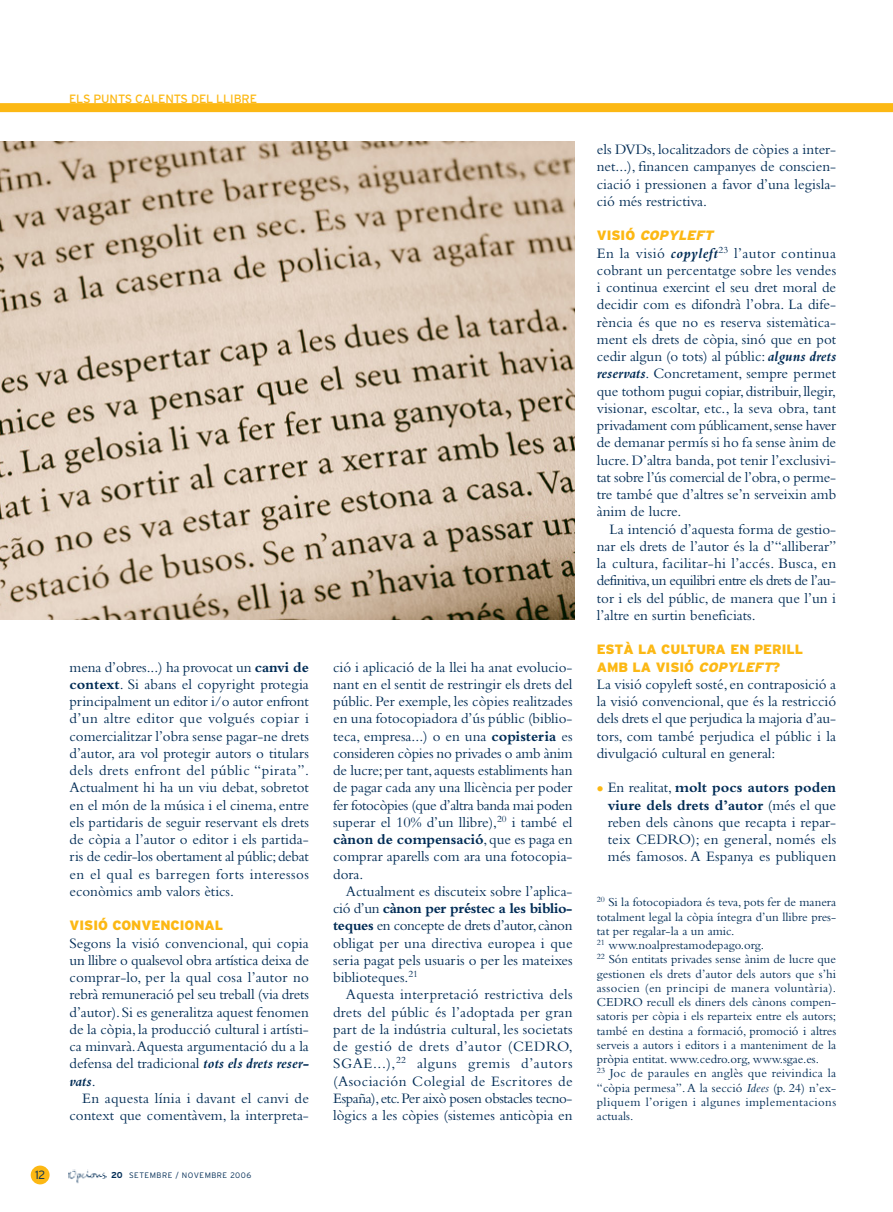
<style>
.page{position:relative;width:893px;height:1212px;background:#fff}
.page>*{position:absolute;margin:0;border:0;box-sizing:border-box;transform-origin:0 0}
.t1{font:15px/17.2px "Bembo";color:#002c55;text-align:justify}
.t2{font:900 13.5px/17.2px "Interstate";color:#fcb814}
.t3{font:italic 900 13.5px "Interstate";color:#fcb814}
.t4{font:12.75px/14.2px "Bembo";color:#002c55}
.t5{font:12px "Interstate";letter-spacing:-.015em;color:#fcb814}
.t6{font:300 11.85px "Interstate";color:#002c55}
.t7{font:300 7.8px "Interstate";letter-spacing:.065em;color:#002c55}
.s1{font-weight:700}
.s2{font-weight:700;font-style:italic}
.s3{font-weight:700;font-size:8.55px}
.s4{font-style:normal}
.s5{font-style:italic}
</style>
<div class="page">
<img style="left:69px;top:1170px;width:38px;height:14px">
<div style="left:31px;top:1165px;width:19px;height:19px;background:#fcb814;border-radius:50%"></div>
<div style="left:0;top:103px;width:893px;height:9px;background:#fcb814"></div>
<img style="left:0;top:142px;width:574px;height:478px">
<p class="t5" style="left:69px;top:95px;width:190px">ELS PUNTS CALENTS DEL LLIBRE</p>
<p class="t1" style="left:70px;top:660px;width:241px">mena d’obres...) ha provocat un <span class="s1">canvi de context</span>. Si abans el copyright protegia principalment un editor i/o autor enfront d’un altre editor que volgués copiar i comercialitzar l’obra sense pagar-ne drets d’autor, ara vol protegir autors o titulars dels drets enfront del públic “pirata”.<br>Actualment hi ha un viu debat, sobretot en el món de la música i el cinema, entre els partidaris de seguir reservant els drets de còpia a l’autor o editor i els partida&shy;ris de cedir-los obertament al públic;debat en el qual es barregen forts interessos econòmics amb valors ètics.</p>
<p class="t2" style="left:70px;top:918px;width:155px">VISIÓ CONVENCIONAL</p>
<p class="t1" style="left:70px;top:936px;width:241px">Segons la visió convencional, qui copia un llibre o qualsevol obra artística deixa de comprar-lo, per la qual cosa l’autor no rebrà remuneració pel seu treball (via drets d’autor).Si es generalitza aquest fenomen de la còpia, la producció cultural i artísti&shy;ca minvarà.Aquesta argumentació du a la defensa del tradicional <span class="s2">tots els drets reser&shy;vats</span>.</p>
<p class="t1" style="left:70px;top:1091px;width:241px;text-align:right">En aquesta línia i davant el canvi de context que comentàvem, la interpreta-</p>
<p class="t6" style="left:35px;top:1170px;width:12px">12</p>
<p class="t7" style="left:111px;top:1172px;width:142px"><span class="s3">20</span> SETEMBRE / NOVEMBRE 2006</p>
<p class="t1" style="left:333px;top:660px;width:241px">ció i aplicació de la llei ha anat evolucio&shy;nant en el sentit de restringir els drets del públic. Per exemple, les còpies realitzades en una fotocopiadora d’ús públic (biblio&shy;teca, empresa...) o en una <span class="s1">copisteria</span> es consideren còpies no privades o amb ànim de lucre;per tant,aquests establiments han de pagar cada any una llicència per poder fer fotocòpies (que d’altra banda mai poden superar el 10% d’un llibre),<sup>20</sup> i també el <span class="s1">cànon de compensació</span>,que es paga en comprar aparells com ara una fotocopia&shy;dora.</p>
<p class="t1" style="left:333px;top:884px;width:241px;text-indent:13px">Actualment es discuteix sobre l’aplica&shy;ció d’un <span class="s1">cànon per préstec a les biblio&shy;teques</span> en concepte de drets d’autor,cànon obligat per una directiva europea i que seria pagat pels usuaris o per les mateixes biblioteques.<sup>21</sup></p>
<p class="t1" style="left:333px;top:987px;width:241px;text-indent:13px">Aquesta interpretació restrictiva dels drets del públic és l’adoptada per gran part de la indústria cultural, les societats de gestió de drets d’autor (CEDRO, SGAE...),<sup>22</sup> alguns gremis d’autors (Asociación Colegial de Escritores de España),etc.Per això posen obstacles tecno&shy;lògics a les còpies (sistemes anticòpia en</p>
<p class="t1" style="left:597px;top:142px;width:241px">els DVDs, localitzadors de còpies a inter&shy;net...), financen campanyes de conscien&shy;ciació i pressionen a favor d’una legisla&shy;ció més restrictiva.</p>
<p class="t3" style="left:597px;top:230px;width:121px"><span class="s4">V I S I Ó</span> COPYLEFT</p>
<p class="t1" style="left:597px;top:246px;width:241px">En la visió <span class="s2">copyleft</span><sup>23</sup> l’autor continua cobrant un percentatge sobre les vendes i continua exercint el seu dret moral de decidir com es difondrà l’obra. La dife&shy;rència és que no es reserva sistemàtica&shy;ment els drets de còpia, sinó que en pot cedir algun (o tots) al públic: <span class="s2">alguns drets reservats</span>. Concretament, sempre permet que tothom pugui copiar,distribuir,llegir, visionar, escoltar, etc., la seva obra, tant privadament com públicament,sense haver de demanar permís si ho fa sense ànim de lucre. D’altra banda, pot tenir l’exclusivi&shy;tat sobre l’ús comercial de l’obra,o perme&shy;tre també que d’altres se’n serveixin amb ànim de lucre.</p>
<p class="t1" style="left:597px;top:522px;width:241px;text-indent:13px">La intenció d’aquesta forma de gestio&shy;nar els drets de l’autor és la d’“alliberar” la cultura, facilitar-hi l’accés. Busca, en definitiva,un equilibri entre els drets de l’au&shy;tor i els del públic, de manera que l’un i l’altre en surtin beneficiats.</p>
<p class="t2" style="left:597px;top:642px;width:208px">ESTÀ LA CULTURA EN PERILL<br>A M B L A V I S I Ó <span class="s5">COPYLEFT</span>?</p>
<p class="t1" style="left:597px;top:677px;width:241px">La visió copyleft sosté,en contraposició a la visió convencional, que és la restricció dels drets el que perjudica la majoria d’au&shy;tors, com també perjudica el públic i la divulgació cultural en general:</p>
<p class="t1" style="left:608px;top:780px;width:230px">En realitat, <span class="s1">molt pocs autors poden viure dels drets d’autor</span> (més el que reben dels cànons que recapta i repar&shy;teix CEDRO); en general, només els més famosos. A Espanya es publiquen</p>
<p class="t4" style="left:597px;top:896px;width:241px"><sup>20</sup> Si la fotocopiadora és teva, pots fer de manera totalment legal la còpia íntegra d’un llibre pres&shy;tat per regalar-la a un amic.<br><sup>21</sup> www.noalprestamodepago.org.<br><sup>22</sup> Són entitats privades sense ànim de lucre que gestionen els drets d’autor dels autors que s’hi associen (en principi de manera voluntària).<br>CEDRO recull els diners dels cànons compen&shy;satoris per còpia i els reparteix entre els autors; també en destina a formació, promoció i altres serveis a autors i editors i a manteniment de la pròpia entitat. www.cedro.org, www.sgae.es.<br><sup>23</sup> Joc de paraules en anglès que reivindica la “còpia permesa”.A la secció <span class="s5">Idees</span> (p. 24) n’ex&shy;pliquem l’origen i algunes implementacions actuals.</p>
</div>
